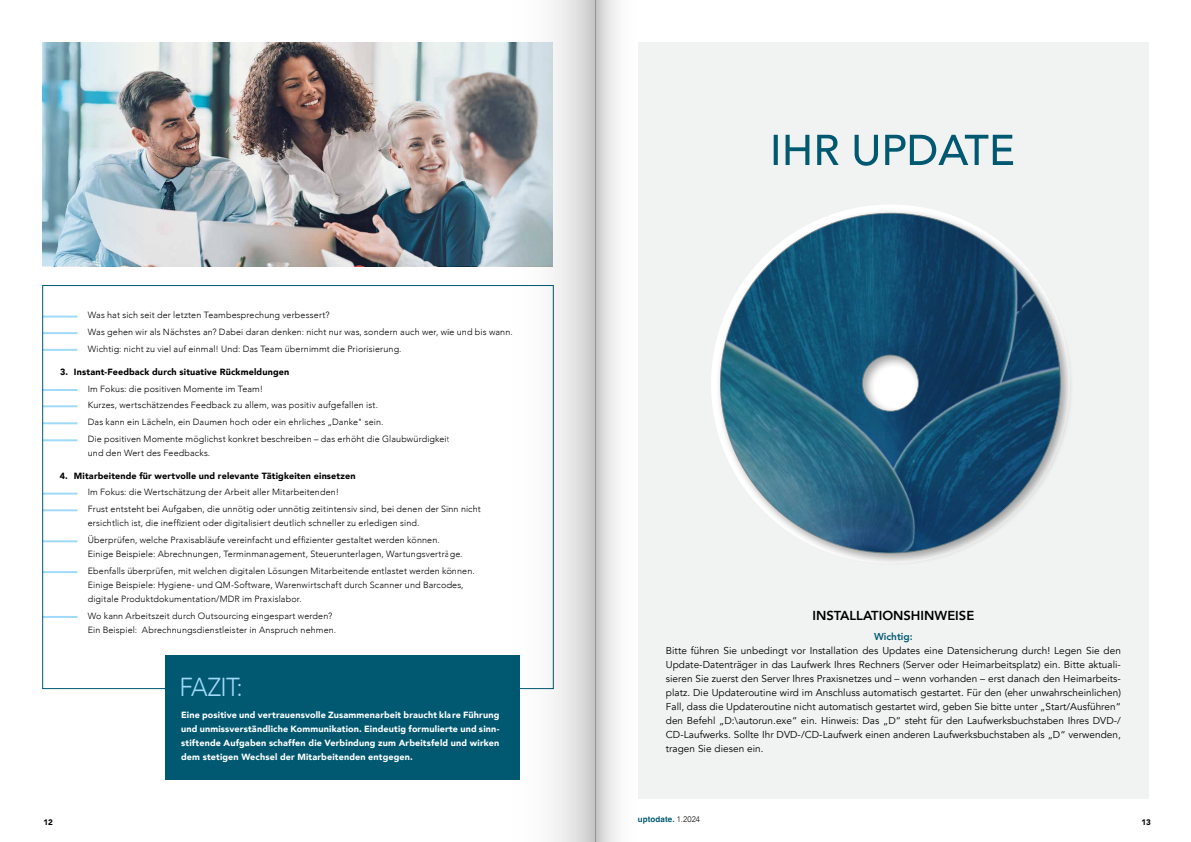
<style>
.page{position:relative;width:1191px;height:842px;background:#fff}
.page>*{position:absolute;margin:0;border:0;box-sizing:border-box;transform-origin:0 0}
.t1{font:300 26px "Avenir";letter-spacing:-.03em;color:#a1daf8;scale:.92 1}
.t2{font:800 13px "Avenir";color:#000}
.t3{font:10px/14px "Avenir";letter-spacing:.005em;color:#000;text-align:justify}
.t4{font:800 10px "Avenir";color:#005971}
.t5{font:300 9px/16.8px "Avenir";letter-spacing:.015em;color:#000}
.t6{font:900 9px/14px "Avenir";letter-spacing:.015em;color:#fff;text-align:justify}
.t7{font:900 9px "Avenir";letter-spacing:.015em;color:#000}
.t8{font:700 8px "Helvetica";letter-spacing:.015em;color:#005971}
.t9{font:900 8px "Avenir";color:#000}
.s1{font-family:"Avenir";font-weight:300;color:#000}
</style>
<div class="page">
<div style="left:638px;top:43px;width:510px;height:756px;background:#f1f3f2"></div>
<div style="left:715px;top:208px;width:358px;height:358px;background:#000;opacity:.3"></div>
<svg style="left:720px;top:213px;width:340px;height:340px"></svg>
<svg style="left:773px;top:135px;width:240px;height:31px"></svg>
<img style="left:144px;top:43px;width:216px;height:223px">
<hr style="left:43px;top:332px;width:34px;height:2px;background:#a1daf8">
<hr style="left:43px;top:316px;width:34px;height:2px;background:#a1daf8">
<hr style="left:43px;top:349px;width:34px;height:2px;background:#a1daf8">
<hr style="left:43px;top:389px;width:34px;height:2px;background:#a1daf8">
<hr style="left:43px;top:405px;width:34px;height:2px;background:#a1daf8">
<hr style="left:43px;top:422px;width:34px;height:2px;background:#a1daf8">
<hr style="left:43px;top:439px;width:34px;height:2px;background:#a1daf8">
<hr style="left:43px;top:493px;width:34px;height:2px;background:#a1daf8">
<hr style="left:43px;top:509px;width:34px;height:2px;background:#a1daf8">
<hr style="left:43px;top:540px;width:34px;height:2px;background:#a1daf8">
<hr style="left:43px;top:571px;width:34px;height:2px;background:#a1daf8">
<hr style="left:43px;top:616px;width:34px;height:2px;background:#a1daf8">
<div style="left:165px;top:655px;width:354px;height:124px;background:#005971"></div>
<img style="left:43px;top:43px;width:101px;height:223px">
<img style="left:360px;top:43px;width:88px;height:223px">
<svg style="left:595px;top:0;width:74px;height:842px;fill:#f1f3f2"></svg>
<svg style="left:448px;top:0;width:147px;height:842px"></svg>
<p class="t5" style="left:88px;top:307px;width:426px">Was hat sich seit der letzten Teambesprechung verbessert?<br>Was gehen wir als Nächstes an? Dabei daran denken: nicht nur was, sondern auch wer, wie und bis wann.<br>Wichtig: nicht zu viel auf einmal! Und: Das Team übernimmt die Priorisierung.</p>
<p class="t7" style="left:60px;top:364px;width:231px">3. Instant-Feedback durch situative Rückmeldungen</p>
<p class="t5" style="left:88px;top:380px;width:363px">Im Fokus: die positiven Momente im Team!<br>Kurzes, wertschätzendes Feedback zu allem, was positiv aufgefallen ist.<br>Das kann ein Lächeln, ein Daumen hoch oder ein ehrliches „Danke" sein.<br>Die positiven Momente möglichst konkret beschreiben – das erhöht die Glaubwürdigkeit</p>
<p class="t5" style="left:88px;top:445px;width:124px">und den Wert des Feedbacks.</p>
<p class="t7" style="left:60px;top:468px;width:297px">4. Mitarbeitende für wertvolle und relevante Tätigkeiten einsetzen</p>
<p class="t5" style="left:88px;top:484px;width:394px">Im Fokus: die Wertschätzung der Arbeit aller Mitarbeitenden!<br>Frust entsteht bei Aufgaben, die unnötig oder unnötig zeitintensiv sind, bei denen der Sinn nicht</p>
<p class="t5" style="left:88px;top:515px;width:353px">ersichtlich ist, die ineffizient oder digitalisiert deutlich schneller zu erledigen sind.<br>Überprüfen, welche Praxisabläufe vereinfacht und effizienter gestaltet werden können.</p>
<p class="t5" style="left:88px;top:546px;width:388px">Einige Beispiele: Abrechnungen, Terminmanagement, Steuerunterlagen, Wartungsverträge.<br>Ebenfalls überprüfen, mit welchen digitalen Lösungen Mitarbeitende entlastet werden können.</p>
<p class="t5" style="left:88px;top:578px;width:377px;line-height:14px">Einige Beispiele: Hygiene- und QM-Software, Warenwirtschaft durch Scanner und Barcodes, digitale Produktdokumentation/MDR im Praxislabor.</p>
<p class="t5" style="left:88px;top:609px;width:250px;line-height:14px">Wo kann Arbeitszeit durch Outsourcing eingespart werden?<br>Ein Beispiel: Abrechnungsdienstleister in Anspruch nehmen.</p>
<p class="t9" style="left:43px;top:815px;width:11px">12</p>
<h1 class="t1" style="left:180px;top:672px;width:70px">FAZIT:</h1>
<p class="t6" style="left:181px;top:708px;width:320px">Eine positive und vertrauensvolle Zusammenarbeit braucht klare Führung und unmissverständliche Kommunikation. Eindeutig formulierte und sinn&shy;stiftende Aufgaben schaffen die Verbindung zum Arbeitsfeld und wirken dem stetigen Wechsel der Mitarbeitenden entgegen.</p>
<h2 class="t2" style="left:812px;top:606px;width:163px">INSTALLATIONSHINWEISE</h2>
<p class="t4" style="left:874px;top:629px;width:40px">Wichtig:</p>
<p class="t3" style="left:666px;top:644px;width:456px">Bitte führen Sie unbedingt vor Installation des Updates eine Datensicherung durch! Legen Sie den Update-Datenträger in das Laufwerk Ihres Rechners (Server oder Heimarbeitsplatz) ein. Bitte aktuali&shy;sieren Sie zuerst den Server Ihres Praxisnetzes und – wenn vorhanden – erst danach den Heimarbeits&shy;platz. Die Updateroutine wird im Anschluss automatisch gestartet. Für den (eher unwahrscheinlichen)<br>Fall, dass die Updateroutine nicht automatisch gestartet wird, geben Sie bitte unter „Start/Ausführen“ den Befehl „D:\autorun.exe“ ein. Hinweis: Das „D“ steht für den Laufwerksbuchstaben Ihres DVD-/ CD-Laufwerks. Sollte Ihr DVD-/CD-Laufwerk einen anderen Laufwerksbuchstaben als „D“ verwenden, tragen Sie diesen ein.</p>
<p class="t8" style="left:638px;top:814px;width:64px">uptodate. <span class="s1">1.2024</span></p>
<p class="t9" style="left:1141px;top:815px;width:11px">13</p>
</div>
